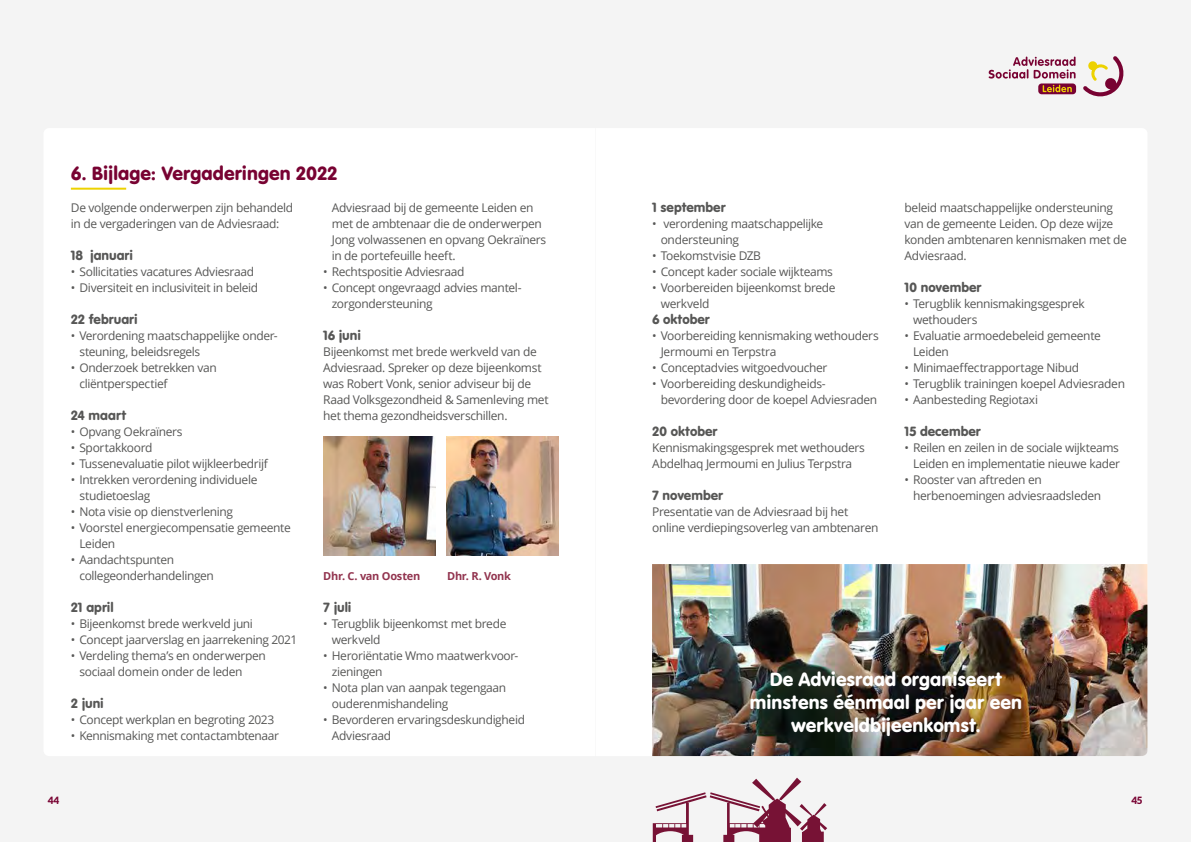
<style>
.page{position:relative;width:1191px;height:842px;background:#fff}
.page>*{position:absolute;margin:0;border:0;box-sizing:border-box;transform-origin:0 0}
.t1{font:20px/23px "VAG Rundschrift D";letter-spacing:.005em;color:#fff;text-align:center}
.t2{font:20px "VAG Rundschrift D";letter-spacing:.005em;color:#780232}
.t3{font:14px "VAG Rundschrift D";color:#575756}
.t4{font:12px/16px "Open Sans";letter-spacing:-.03em;color:#575756}
.t5{font:700 11px "Open Sans";letter-spacing:-.025em;color:#92344f}
.t6{font:900 10px "Lato";color:#780232}
</style>
<div class="page">
<div style="left:0;top:0;width:595px;height:842px;background:#f4f4f4"></div>
<div style="left:44px;top:129px;width:551px;height:627px;background:#fff"></div>
<hr style="left:71px;top:188px;width:55px;height:2px;background:#edd200">
<div style="left:595px;top:0;width:596px;height:842px;background:#f4f4f4"></div>
<div style="left:596px;top:129px;width:551px;height:627px;background:#fff"></div>
<svg style="left:1038px;top:83px;width:38px;height:11px"></svg>
<svg style="left:1083px;top:56px;width:40px;height:41px"></svg>
<svg style="left:988px;top:57px;width:87px;height:22px"></svg>
<svg style="left:1042px;top:85px;width:29px;height:7px"></svg>
<svg style="left:653px;top:778px;width:174px;height:64px"></svg>
<img style="left:652px;top:564px;width:495px;height:192px">
<img style="left:323px;top:436px;width:112px;height:119px">
<img style="left:447px;top:436px;width:111px;height:119px">
<h1 class="t2" style="left:71px;top:161px;width:268px">6. Bijlage: Vergaderingen 2022</h1>
<p class="t4" style="left:71px;top:199px;width:224px">De volgende onderwerpen zijn behandeld in de vergaderingen van de Adviesraad:</p>
<p class="t3" style="left:71px;top:247px;width:64px">18 januari</p>
<p class="t4" style="left:71px;top:263px;width:185px">• Sollicitaties vacatures Adviesraad</p>
<p class="t4" style="left:71px;top:279px;width:189px">• Diversiteit en inclusiviteit in beleid</p>
<p class="t3" style="left:71px;top:311px;width:68px">22 februari</p>
<p class="t4" style="left:79px;top:327px;width:200px;text-indent:-9px">• Verordening maatschappelijke onder&shy;steuning, beleidsregels</p>
<p class="t4" style="left:79px;top:359px;width:139px;text-indent:-9px">• Onderzoek betrekken van cliëntperspectief</p>
<p class="t3" style="left:71px;top:407px;width:57px">24 maart</p>
<p class="t4" style="left:71px;top:423px;width:113px">• Opvang Oekraïners</p>
<p class="t4" style="left:71px;top:439px;width:83px">• Sportakkoord</p>
<p class="t4" style="left:71px;top:455px;width:199px">• Tussenevaluatie pilot wijkleerbedrijf</p>
<p class="t4" style="left:79px;top:471px;width:179px;text-indent:-9px">• Intrekken verordening individuele studietoeslag</p>
<p class="t4" style="left:71px;top:503px;width:164px">• Nota visie op dienstverlening</p>
<p class="t4" style="left:79px;top:519px;width:213px;text-indent:-9px">• Voorstel energiecompensatie gemeente<br>Leiden</p>
<p class="t4" style="left:79px;top:551px;width:136px;text-indent:-9px">• Aandachtspunten collegeonderhandelingen</p>
<p class="t3" style="left:71px;top:599px;width:44px">21 april</p>
<p class="t4" style="left:71px;top:615px;width:184px">• Bijeenkomst brede werkveld juni</p>
<p class="t4" style="left:71px;top:631px;width:228px">• Concept jaarverslag en jaarrekening 2021</p>
<p class="t4" style="left:79px;top:647px;width:188px;text-indent:-9px">• Verdeling thema’s en onderwerpen sociaal domein onder de leden</p>
<p class="t3" style="left:71px;top:695px;width:35px">2 juni</p>
<p class="t4" style="left:71px;top:711px;width:205px">• Concept werkplan en begroting 2023</p>
<p class="t4" style="left:71px;top:727px;width:210px">• Kennismaking met contactambtenaar</p>
<p class="t4" style="left:332px;top:199px;width:216px">Adviesraad bij de gemeente Leiden en met de ambtenaar die de onderwerpen Jong volwassenen en opvang Oekraïners in de portefeuille heeft.</p>
<p class="t4" style="left:323px;top:263px;width:143px">• Rechtspositie Adviesraad</p>
<p class="t4" style="left:332px;top:279px;width:191px;text-indent:-9px">• Concept ongevraagd advies mantel&shy;zorgondersteuning</p>
<p class="t3" style="left:323px;top:327px;width:39px">16 juni</p>
<p class="t4" style="left:323px;top:343px;width:227px">Bijeenkomst met brede werkveld van de Adviesraad. Spreker op deze bijeenkomst was Robert Vonk, senior adviseur bij de Raad Volksgezondheid &amp; Samenleving met het thema gezondheidsverschillen.</p>
<p class="t5" style="left:323px;top:568px;width:99px">Dhr. C. van Oosten</p>
<p class="t5" style="left:447px;top:568px;width:65px">Dhr. R. Vonk</p>
<p class="t3" style="left:323px;top:599px;width:30px">7 juli</p>
<p class="t4" style="left:332px;top:615px;width:176px;text-indent:-9px">• Terugblik bijeenkomst met brede werkveld</p>
<p class="t4" style="left:332px;top:647px;width:188px;text-indent:-9px">• Heroriëntatie Wmo maatwerkvoor&shy;zieningen</p>
<p class="t4" style="left:332px;top:679px;width:176px;text-indent:-9px">• Nota plan van aanpak tegengaan ouderenmishandeling</p>
<p class="t4" style="left:332px;top:711px;width:195px;text-indent:-9px">• Bevorderen ervaringsdeskundigheid<br>Adviesraad</p>
<p class="t6" style="left:48px;top:795px;width:13px">44</p>
<p class="t3" style="left:652px;top:199px;width:75px">1 september</p>
<p class="t4" style="left:660px;top:215px;width:164px;text-indent:-9px">• verordening maatschappelijke ondersteuning</p>
<p class="t4" style="left:652px;top:247px;width:110px">• Toekomstvisie DZB</p>
<p class="t4" style="left:652px;top:263px;width:182px">• Concept kader sociale wijkteams</p>
<p class="t4" style="left:660px;top:279px;width:176px;text-indent:-9px">• Voorbereiden bijeenkomst brede werkveld</p>
<p class="t3" style="left:652px;top:311px;width:59px">6 oktober</p>
<p class="t4" style="left:660px;top:327px;width:219px;text-indent:-9px">• Voorbereiding kennismaking wethouders<br>Jermoumi en Terpstra</p>
<p class="t4" style="left:652px;top:359px;width:177px">• Conceptadvies witgoedvoucher</p>
<p class="t4" style="left:660px;top:375px;width:218px;text-indent:-9px">• Voorbereiding deskundigheids&shy;bevordering door de koepel Adviesraden</p>
<p class="t3" style="left:652px;top:423px;width:67px">20 oktober</p>
<p class="t4" style="left:652px;top:439px;width:214px">Kennismakingsgesprek met wethouders<br>Abdelhaq Jermoumi en Julius Terpstra</p>
<p class="t3" style="left:652px;top:487px;width:73px">7 november</p>
<p class="t4" style="left:652px;top:503px;width:228px">Presentatie van de Adviesraad bij het online verdiepingsoverleg van ambtenaren</p>
<p class="t4" style="left:904px;top:199px;width:224px">beleid maatschappelijke ondersteuning van de gemeente Leiden. Op deze wijze konden ambtenaren kennismaken met de<br>Adviesraad.</p>
<p class="t3" style="left:904px;top:279px;width:79px">10 november</p>
<p class="t4" style="left:913px;top:295px;width:173px;text-indent:-9px">• Terugblik kennismakingsgesprek wethouders</p>
<p class="t4" style="left:913px;top:327px;width:189px;text-indent:-9px">• Evaluatie armoedebeleid gemeente<br>Leiden</p>
<p class="t4" style="left:904px;top:359px;width:176px">• Minimaeffectrapportage Nibud</p>
<p class="t4" style="left:904px;top:375px;width:222px">• Terugblik trainingen koepel Adviesraden</p>
<p class="t4" style="left:904px;top:391px;width:135px">• Aanbesteding Regiotaxi</p>
<p class="t3" style="left:904px;top:423px;width:78px">15 december</p>
<p class="t4" style="left:904px;top:439px;width:217px;text-align:right">• Reilen en zeilen in de sociale wijkteams<br>Leiden en implementatie nieuwe kader</p>
<p class="t4" style="left:913px;top:471px;width:190px;text-indent:-8px">• Rooster van aftreden en herbenoemingen adviesraadsleden</p>
<h1 class="t1" style="left:750px;top:667px;width:273px">De Adviesraad organiseert minstens éénmaal per jaar een werkveldbijeenkomst.</h1>
<p class="t6" style="left:1131px;top:794px;width:13px">45</p>
</div>
